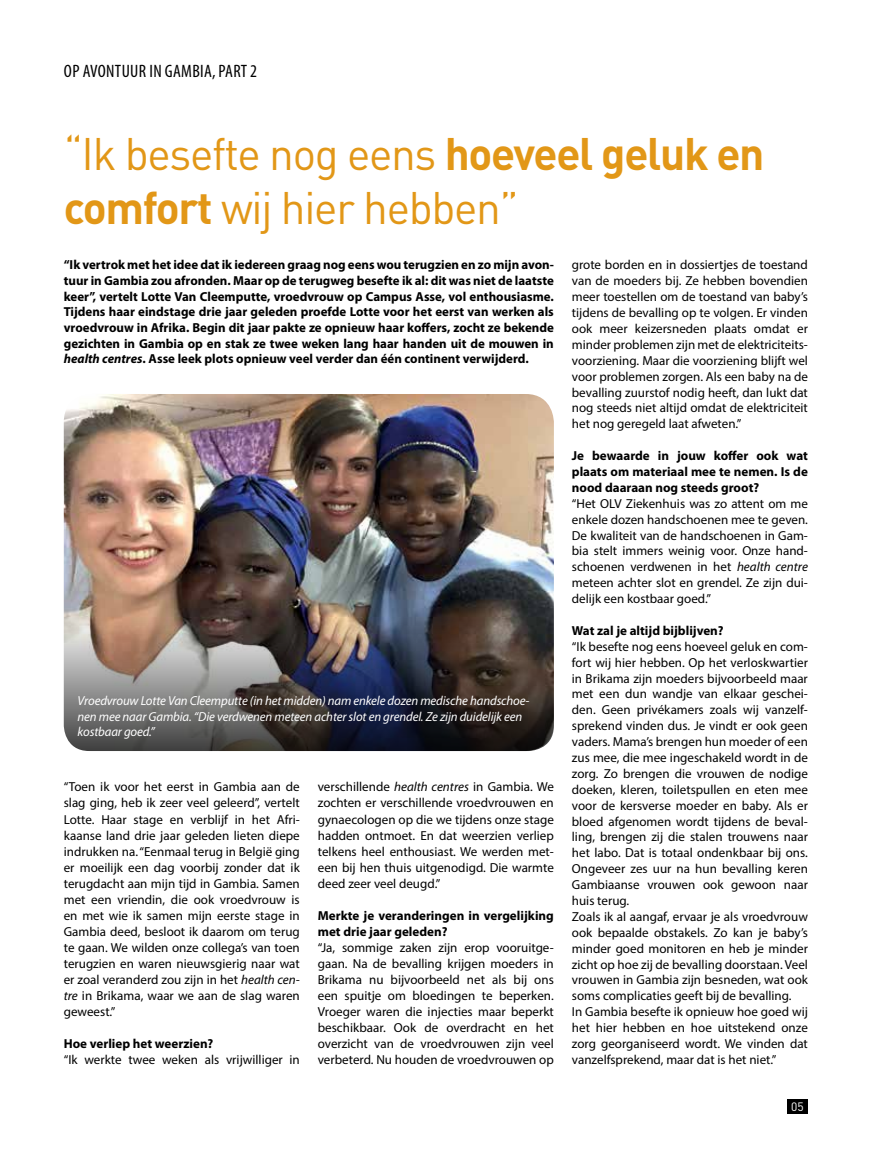
<style>
.page{position:relative;width:893px;height:1149px;background:#fff}
.page>*{position:absolute;margin:0;border:0;box-sizing:border-box;transform-origin:0 0}
.t1{font:45px/54px "DIN";letter-spacing:-.03em;color:#e29717}
.t2{font:condensed 18px "Myriad Pro";letter-spacing:.02em;color:#000}
.t3{font:13.05px/15.9px "Myriad Pro";color:#000;text-align:justify}
.t4{font:700 13.05px/15.6px "Myriad Pro";color:#000;text-align:justify}
.t5{font:italic 13.05px/15.6px "Myriad Pro";letter-spacing:-.01em;color:#fff}
.t6{font:12px "DIN";color:#fff}
.s1{font-weight:700}
.s2{font-style:italic}
</style>
<div class="page">
<div style="left:787px;top:1098px;width:21px;height:15px;background:#000"></div>
<img style="left:64px;top:394px;width:490px;height:131px">
<img style="left:64px;top:525px;width:490px;height:225px">
<h2 class="t2" style="left:64px;top:62px;width:195px">OP AVONTUUR IN GAMBIA, PART 2</h2>
<h1 class="t1" style="left:64px;top:126px;width:702px">“Ik besefte nog eens <span class="s1">hoeveel geluk en comfort</span> wij hier hebben”</h1>
<p class="t4" style="left:64px;top:257px;width:492px">“Ik vertrok met het idee dat ik iedereen graag nog eens wou terugzien en zo mijn avon&shy;tuur in Gambia zou afronden. Maar op de terugweg besefte ik al: dit was niet de laatste keer”, vertelt Lotte Van Cleemputte, vroedvrouw op Campus Asse, vol enthousiasme.<br>Tijdens haar eindstage drie jaar geleden proefde Lotte voor het eerst van werken als vroedvrouw in Afrika. Begin dit jaar pakte ze opnieuw haar koffers, zocht ze bekende gezichten in Gambia op en stak ze twee weken lang haar handen uit de mouwen in <span class="s2">health centres</span>. Asse leek plots opnieuw veel verder dan één continent verwijderd.</p>
<p class="t5" style="left:78px;top:692px;width:453px">Vroedvrouw Lotte Van Cleemputte (in het midden) nam enkele dozen medische handschoe&shy;nen mee naar Gambia. “Die verdwenen meteen achter slot en grendel. Ze zijn duidelijk een kostbaar goed.”</p>
<p class="t3" style="left:64px;top:778px;width:238px">“Toen ik voor het eerst in Gambia aan de slag ging, heb ik zeer veel geleerd”, vertelt Lotte. Haar stage en verblijf in het Afri&shy;kaanse land drie jaar geleden lieten diepe indrukken na. “Eenmaal terug in België ging er moeilijk een dag voorbij zonder dat ik terugdacht aan mijn tijd in Gambia. Samen met een vriendin, die ook vroedvrouw is en met wie ik samen mijn eerste stage in Gambia deed, besloot ik daarom om terug te gaan. We wilden onze collega’s van toen terugzien en waren nieuwsgierig naar wat er zoal veranderd zou zijn in het <span class="s2">health cen&shy;tre</span> in Brikama, waar we aan de slag waren geweest.”</p>
<p class="t4" style="left:64px;top:1035px;width:151px">Hoe verliep het weerzien?</p>
<p class="t3" style="left:64px;top:1051px;width:238px">“Ik werkte twee weken als vrijwilliger in</p>
<p class="t3" style="left:318px;top:778px;width:238px">verschillende <span class="s2">health centres</span> in Gambia. We zochten er verschillende vroedvrouwen en gynaecologen op die we tijdens onze stage hadden ontmoet. En dat weerzien verliep telkens heel enthousiast. We werden met&shy;een bij hen thuis uitgenodigd. Die warmte deed zeer veel deugd.”</p>
<p class="t4" style="left:318px;top:907px;width:238px;line-height:16px">Merkte je veranderingen in vergelijking met drie jaar geleden?</p>
<p class="t3" style="left:318px;top:939px;width:238px">“Ja, sommige zaken zijn erop vooruitge&shy;gaan. Na de bevalling krijgen moeders in Brikama nu bijvoorbeeld net als bij ons een spuitje om bloedingen te beperken.<br>Vroeger waren die injecties maar beperkt beschikbaar. Ook de overdracht en het overzicht van de vroedvrouwen zijn veel verbeterd. Nu houden de vroedvrouwen op</p>
<p class="t3" style="left:572px;top:257px;width:238px">grote borden en in dossiertjes de toestand van de moeders bij. Ze hebben bovendien meer toestellen om de toestand van baby’s tijdens de bevalling op te volgen. Er vinden ook meer keizersneden plaats omdat er minder problemen zijn met de elektriciteits&shy;voorziening. Maar die voorziening blijft wel voor problemen zorgen. Als een baby na de bevalling zuurstof nodig heeft, dan lukt dat nog steeds niet altijd omdat de elektriciteit het nog geregeld laat afweten.”</p>
<p class="t4" style="left:572px;top:448px;width:238px">Je bewaarde in jouw koffer ook wat plaats om materiaal mee te nemen. Is de nood daaraan nog steeds groot?</p>
<p class="t3" style="left:572px;top:495px;width:238px">“Het OLV Ziekenhuis was zo attent om me enkele dozen handschoenen mee te geven.<br>De kwaliteit van de handschoenen in Gam&shy;bia stelt immers weinig voor. Onze hand&shy;schoenen verdwenen in het <span class="s2">health centre </span>meteen achter slot en grendel. Ze zijn dui&shy;delijk een kostbaar goed.”</p>
<p class="t4" style="left:572px;top:622px;width:153px">Wat zal je altijd bijblijven?</p>
<p class="t3" style="left:572px;top:638px;width:238px;text-align:left">“Ik besefte nog eens hoeveel geluk en com&shy;fort wij hier hebben. Op het verloskwartier in Brikama zijn moeders bijvoorbeeld maar met een dun wandje van elkaar geschei&shy;den. Geen privékamers zoals wij vanzelf&shy;sprekend vinden dus. Je vindt er ook geen vaders. Mama’s brengen hun moeder of een zus mee, die mee ingeschakeld wordt in de zorg. Zo brengen die vrouwen de nodige doeken, kleren, toiletspullen en eten mee voor de kersverse moeder en baby. Als er bloed afgenomen wordt tijdens de beval&shy;ling, brengen zij die stalen trouwens naar het labo. Dat is totaal ondenkbaar bij ons.<br>Ongeveer zes uur na hun bevalling keren Gambiaanse vrouwen ook gewoon naar huis terug.<br>Zoals ik al aangaf, ervaar je als vroedvrouw ook bepaalde obstakels. Zo kan je baby’s minder goed monitoren en heb je minder zicht op hoe zij de bevalling doorstaan. Veel vrouwen in Gambia zijn besneden, wat ook soms complicaties geeft bij de bevalling.<br>In Gambia besefte ik opnieuw hoe goed wij het hier hebben en hoe uitstekend onze zorg georganiseerd wordt. We vinden dat vanzelfsprekend, maar dat is het niet.”</p>
<p class="t6" style="left:791px;top:1098px;width:14px">05</p>
</div>
